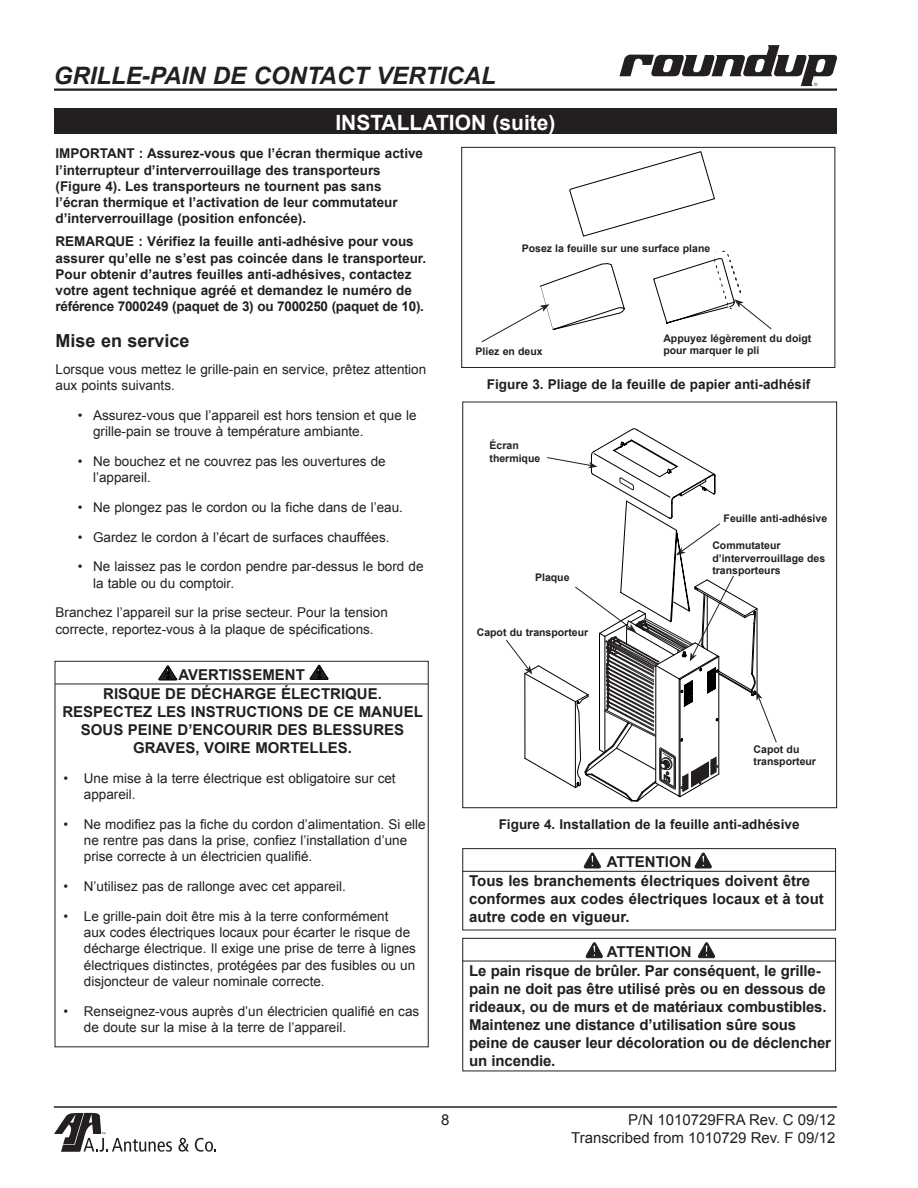
<style>
.page{position:relative;width:918px;height:1188px;background:#fff}
.page>*{position:absolute;margin:0;border:0;box-sizing:border-box;transform-origin:0 0}
.t1{font:italic 700 24px "Arial";color:#231f20}
.t2{font:700 21px "Arial";color:#fff}
.Heading2{font:700 18px "Arial";color:#231f20}
.Warning_text{font:700 15px/18px "Arial";letter-spacing:-.01em;color:#231f20}
.t3{font:15px/18px "Arial";color:#231f20;text-align:right}
.Warning{font:700 15px "Arial";color:#231f20}
.Bullet{font:13.5px/16.2px "Arial";color:#231f20}
.Notes{font:700 13.5px/16.2px "Arial";color:#231f20}
.No__Step{font:13.5px/16.2px "Arial";color:#231f20}
.Fig_Title{font:700 13.5px "Arial";color:#231f20}
.Callout{font:700 10.5px/12.6px "Arial";color:#231f20}
</style>
<div class="page">
<hr style="left:54px;top:88px;width:783px;height:3px;background:#231f20">
<hr style="left:54px;top:1106px;width:783px;height:2px;background:#231f20">
<svg style="left:619px;top:45px;width:218px;height:41px"></svg>
<svg style="left:54px;top:1113px;width:118px;height:39px"></svg>
<svg style="left:178px;top:1138px;width:11px;height:14px"></svg>
<svg style="left:195px;top:1138px;width:21px;height:14px"></svg>
<div style="left:461px;top:147px;width:374px;height:221px;border:1px solid #231f20"></div>
<svg style="left:481px;top:151px;width:291px;height:192px"></svg>
<svg style="left:506px;top:428px;width:271px;height:380px"></svg>
<div style="left:55px;top:661px;width:374px;height:386px;border:1px solid #231f20"></div>
<hr style="left:55px;top:684px;width:373px;height:1px;background:#231f20">
<svg style="left:158px;top:665px;width:19px;height:16px"></svg>
<svg style="left:309px;top:664px;width:20px;height:16px"></svg>
<div style="left:462px;top:938px;width:374px;height:133px;border:1px solid #231f20"></div>
<hr style="left:462px;top:961px;width:374px;height:1px;background:#231f20">
<svg style="left:586px;top:942px;width:17px;height:16px"></svg>
<svg style="left:698px;top:942px;width:17px;height:16px"></svg>
<div style="left:462px;top:848px;width:374px;height:82px;border:1px solid #231f20"></div>
<hr style="left:463px;top:871px;width:373px;height:1px;background:#231f20">
<svg style="left:584px;top:852px;width:17px;height:16px"></svg>
<svg style="left:695px;top:852px;width:17px;height:16px"></svg>
<div style="left:54px;top:109px;width:783px;height:25px;background:#231f20"></div>
<h1 class="t1" style="left:54px;top:59px;width:444px">GRILLE-PAIN DE CONTACT VERTICAL</h1>
<p class="t2" style="left:335px;top:109px;width:222px">INSTALLATION (suite)</p>
<p class="Notes" style="left:56px;top:146px;width:369px">IMPORTANT : Assurez-vous que l’écran thermique active l’interrupteur d’interverrouillage des transporteurs (Figure 4). Les transporteurs ne tournent pas sans l’écran thermique et l’activation de leur commutateur d’interverrouillage (position enfoncée).</p>
<p class="Notes" style="left:56px;top:234px;width:372px">REMARQUE : Vérifiez la feuille anti-adhésive pour vous assurer qu’elle ne s’est pas coincée dans le transporteur.<br>Pour obtenir d’autres feuilles anti-adhésives, contactez votre agent technique agréé et demandez le numéro de référence 7000249 (paquet de 3) ou 7000250 (paquet de 10).</p>
<p class="Heading2" style="left:56px;top:328px;width:136px">Mise en service</p>
<p class="Bullet" style="left:56px;top:361px;width:372px">Lorsque vous mettez le grille-pain en service, prêtez attention aux points suivants.</p>
<p class="No__Step" style="left:93px;top:407px;width:325px;text-indent:-15px">• Assurez-vous que l’appareil est hors tension et que le grille-pain se trouve à température ambiante.</p>
<p class="No__Step" style="left:93px;top:453px;width:294px;text-indent:-15px">• Ne bouchez et ne couvrez pas les ouvertures de l’appareil.</p>
<p class="No__Step" style="left:78px;top:499px;width:327px">• Ne plongez pas le cordon ou la fiche dans de l’eau.</p>
<p class="No__Step" style="left:78px;top:529px;width:313px">• Gardez le cordon à l’écart de surfaces chauffées.</p>
<p class="No__Step" style="left:93px;top:559px;width:332px;text-indent:-15px">• Ne laissez pas le cordon pendre par-dessus le bord de la table ou du comptoir.</p>
<p class="Bullet" style="left:56px;top:605px;width:334px">Branchez l’appareil sur la prise secteur. Pour la tension correcte, reportez-vous à la plaque de spécifications.</p>
<p class="Warning" style="left:178px;top:665px;width:128px">AVERTISSEMENT</p>
<p class="Warning_text" style="left:62px;top:685px;width:362px;text-align:center">RISQUE DE DÉCHARGE ÉLECTRIQUE.<br>RESPECTEZ LES INSTRUCTIONS DE CE MANUEL SOUS PEINE D’ENCOURIR DES BLESSURES GRAVES, VOIRE MORTELLES.</p>
<p class="Bullet" style="left:84px;top:770px;width:313px;text-indent:-20px">• Une mise à la terre électrique est obligatoire sur cet appareil.</p>
<p class="Bullet" style="left:84px;top:816px;width:343px;text-indent:-20px">• Ne modifiez pas la fiche du cordon d’alimentation. Si elle ne rentre pas dans la prise, confiez l’installation d’une prise correcte à un électricien qualifié.</p>
<p class="Bullet" style="left:64px;top:878px;width:284px">• N’utilisez pas de rallonge avec cet appareil.</p>
<p class="Bullet" style="left:84px;top:908px;width:334px;text-indent:-20px">• Le grille-pain doit être mis à la terre conformément<br>aux codes électriques locaux pour écarter le risque de décharge électrique. Il exige une prise de terre à lignes électriques distinctes, protégées par des fusibles ou un disjoncteur de valeur nominale correcte.</p>
<p class="Bullet" style="left:84px;top:1003px;width:337px;text-indent:-20px">• Renseignez-vous auprès d’un électricien qualifié en cas de doute sur la mise à la terre de l’appareil.</p>
<p class="Callout" style="left:522px;top:242px;width:190px">Posez la feuille sur une surface plane</p>
<p class="Callout" style="left:476px;top:345px;width:69px">Pliez en deux</p>
<p class="Callout" style="left:663px;top:332px;width:149px">Appuyez légèrement du doigt pour marquer le pli</p>
<p class="Fig_Title" style="left:487px;top:375px;width:325px">Figure 3. Pliage de la feuille de papier anti-adhésif</p>
<p class="Callout" style="left:490px;top:440px;width:52px">Écran thermique</p>
<p class="Callout" style="left:535px;top:571px;width:36px">Plaque</p>
<p class="Callout" style="left:477px;top:626px;width:113px">Capot du transporteur</p>
<p class="Callout" style="left:724px;top:512px;width:105px">Feuille anti-adhésive</p>
<p class="Callout" style="left:712px;top:539px;width:114px">Commutateur d’interverrouillage des transporteurs</p>
<p class="Callout" style="left:754px;top:743px;width:64px">Capot du transporteur</p>
<p class="Fig_Title" style="left:499px;top:815px;width:302px">Figure 4. Installation de la feuille anti-adhésive</p>
<p class="Warning" style="left:607px;top:852px;width:86px">ATTENTION</p>
<p class="Warning_text" style="left:469px;top:872px;width:356px">Tous les branchements électriques doivent être conformes aux codes électriques locaux et à tout autre code en vigueur.</p>
<p class="Warning" style="left:607px;top:942px;width:86px">ATTENTION</p>
<p class="Warning_text" style="left:469px;top:962px;width:363px">Le pain risque de brûler. Par conséquent, le grille&shy;pain ne doit pas être utilisé près ou en dessous de rideaux, ou de murs et de matériaux combustibles.<br>Maintenez une distance d’utilisation sûre sous peine de causer leur décoloration ou de déclencher un incendie.</p>
<p class="t3" style="left:441px;top:1111px;width:10px">8</p>
<p class="t3" style="left:571px;top:1111px;width:266px">P/N 1010729FRA Rev. C 09/12<br>Transcribed from 1010729 Rev. F 09/12</p>
</div>
